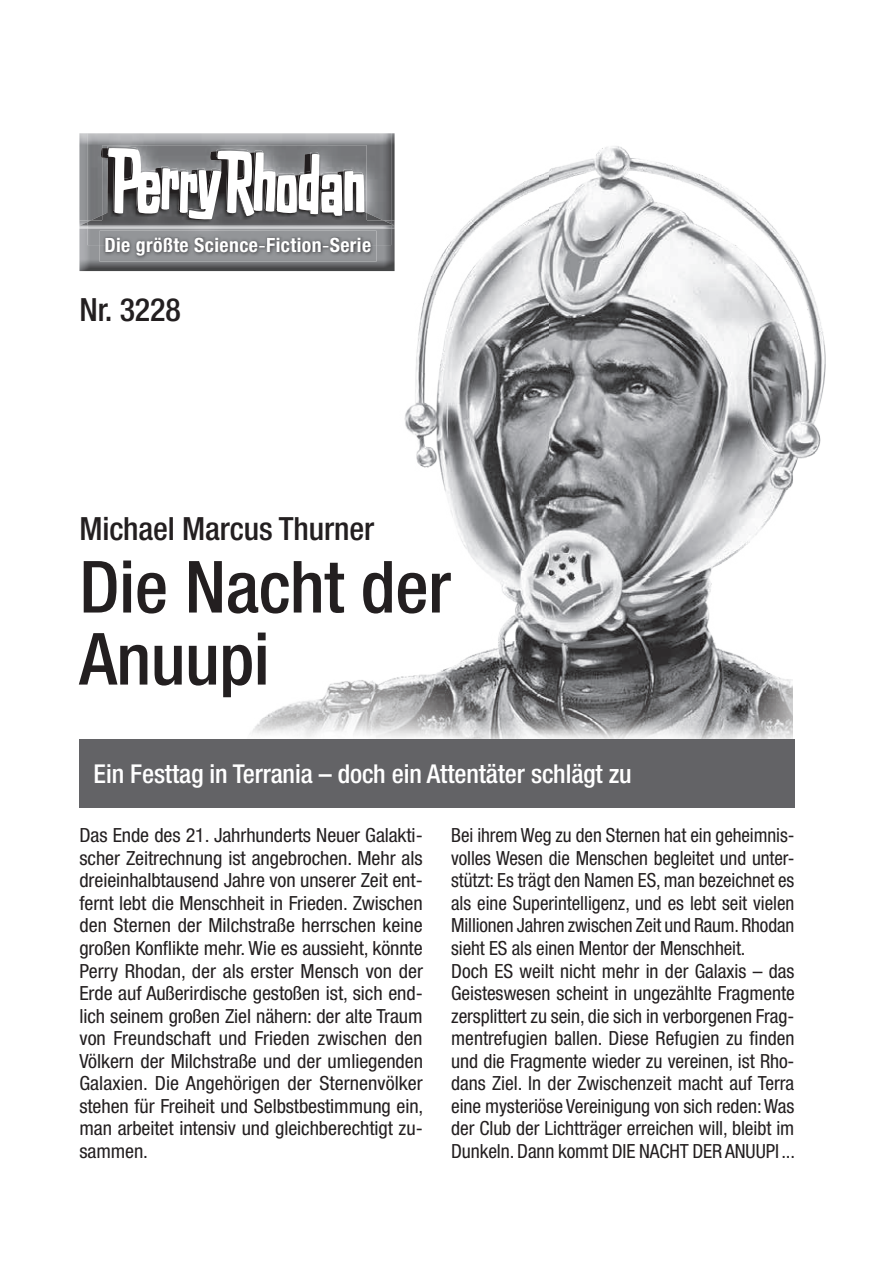
<style>
.page{position:relative;width:874px;height:1265px;background:#fff}
.page>*{position:absolute;margin:0;border:0;box-sizing:border-box;transform-origin:0 0}
.t1{font:500 condensed 72px/72px "Helvetica Neue LT Pro";letter-spacing:-.005em;color:#231f20}
.t2{font:500 condensed 32px "Helvetica Neue LT Pro";letter-spacing:-.005em;color:#231f20}
.t3{font:500 condensed 26px "Helvetica Neue LT Pro";letter-spacing:-.005em;color:#fff}
.t4{font:700 condensed 19.8px "Helvetica Neue";letter-spacing:.02em;color:#fff}
.t5{font:condensed 19.6px/22.4px "Helvetica Neue LT Pro";letter-spacing:-.005em;color:#231f20;text-align:justify}
</style>
<div class="page">
<img style="left:79px;top:133px;width:8px;height:87px">
<img style="left:79px;top:220px;width:145px;height:51px">
<img style="left:100px;top:245px;width:124px;height:16px">
<img style="left:105px;top:245px;width:119px;height:11px">
<img style="left:87px;top:133px;width:137px;height:112px">
<img style="left:80px;top:222px;width:7px;height:3px">
<img style="left:91px;top:213px;width:11px;height:7px">
<img style="left:87px;top:220px;width:15px;height:5px">
<svg style="left:100px;top:148px;width:2px;height:10px"></svg>
<img style="left:102px;top:145px;width:122px;height:3px">
<img style="left:107px;top:146px;width:48px;height:2px">
<img style="left:102px;top:148px;width:122px;height:77px">
<svg style="left:108px;top:148px;width:116px;height:72px"></svg>
<img style="left:224px;top:133px;width:568px;height:606px">
<img style="left:549px;top:136px;width:277px;height:440px">
<div style="left:79px;top:739px;width:715px;height:68px;background:#636366"></div>
<p class="t4" style="left:104px;top:233px;width:268px">Die größte Science Fiction Serie</p>
<p class="t4" style="left:258px;top:233px;width:9px">-</p>
<p class="t4" style="left:322px;top:233px;width:9px">-</p>
<h2 class="t2" style="left:79px;top:290px;width:103px">Nr. 3228</h2>
<h2 class="t2" style="left:79px;top:510px;width:296px">Michael Marcus Thurner</h2>
<h1 class="t1" style="left:79px;top:550px;width:373px">Die Nacht der<br>Anuupi</h1>
<h3 class="t3" style="left:94px;top:758px;width:539px">Ein Festtag in Terrania – doch ein Attentäter schlägt zu</h3>
<p class="t5" style="left:79px;top:824px;width:345px">Das Ende des 21. Jahrhunderts Neuer Galakti&shy;scher Zeitrechnung ist angebrochen. Mehr als dreieinhalbtausend Jahre von unserer Zeit ent&shy;fernt lebt die Menschheit in Frieden. Zwischen den Sternen der Milchstraße herrschen keine großen Konflikte mehr. Wie es aussieht, könnte Perry Rhodan, der als erster Mensch von der Erde auf Außerirdische gestoßen ist, sich end&shy;lich seinem großen Ziel nähern: der alte Traum von Freundschaft und Frieden zwischen den Völkern der Milchstraße und der umliegenden Galaxien. Die Angehörigen der Sternenvölker stehen für Freiheit und Selbstbestimmung ein, man arbeitet intensiv und gleichberechtigt zu&shy;sammen.</p>
<p class="t5" style="left:451px;top:823px;width:345px;text-align:left">Bei ihrem Weg zu den Sternen hat ein geheimnis&shy;volles Wesen die Menschen begleitet und unter&shy;stützt: Es trägt den Namen ES, man bezeichnet es als eine Superintelligenz, und es lebt seit vielen Millionen Jahren zwischen Zeit und Raum. Rhodan sieht ES als einen Mentor der Menschheit.<br>Doch ES weilt nicht mehr in der Galaxis – das Geisteswesen scheint in ungezählte Fragmente zersplittert zu sein, die sich in verborgenen Frag&shy;mentrefugien ballen. Diese Refugien zu finden und die Fragmente wieder zu vereinen, ist Rho&shy;dans Ziel. In der Zwischenzeit macht auf Terra eine mysteriöse Vereinigung von sich reden: Was der Club der Lichtträger erreichen will, bleibt im Dunkeln. Dann kommt DIE NACHT DER ANUUPI ...</p>
</div>
